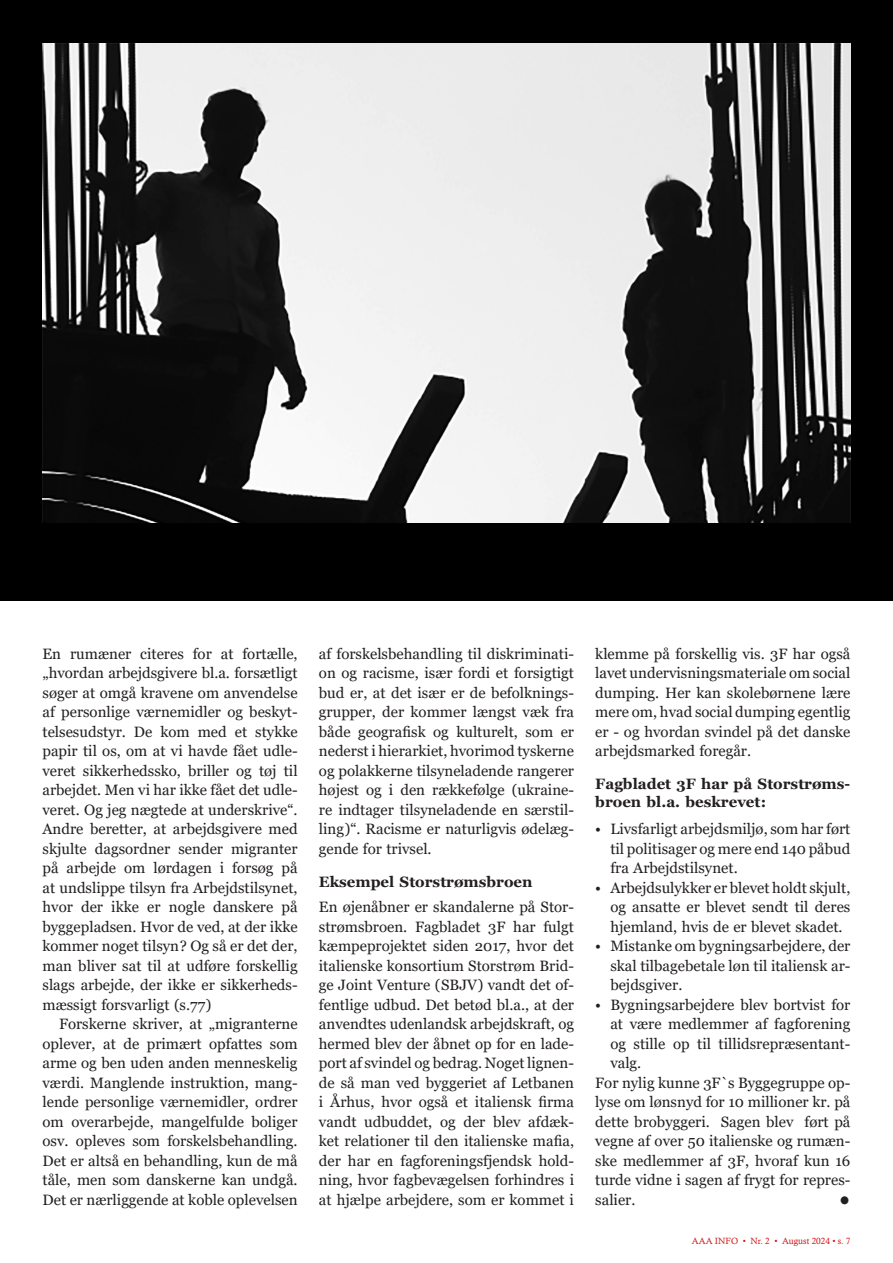
<style>
.page{position:relative;width:893px;height:1263px;background:#fff}
.page>*{position:absolute;margin:0;border:0;box-sizing:border-box;transform-origin:0 0}
.broedtekst{font:30px "Georgia";color:#231f20}
.broedtekst-2{font:15px/19.5px "Georgia";color:#231f20;text-align:justify}
.broedtekst_indryk{font:15px/19.5px "Georgia";color:#231f20;text-align:justify}
.mellemrubrik{font:700 15px/18px "Georgia";color:#231f20}
.t1{font:9px "Calisto";color:#d41316}
</style>
<div class="page">
<div style="left:0;top:0;width:893px;height:600px;background:#000"></div>
<img style="left:43px;top:44px;width:807px;height:478px">
<p class="broedtekst-2" style="left:43px;top:644px;width:257px">En rumæner citeres for at fortælle, „hvordan arbejdsgivere bl.a. forsætligt søger at omgå kravene om anvendelse af personlige værnemidler og beskyt&shy;telsesudstyr. De kom med et stykke papir til os, om at vi havde fået udle&shy;veret sikkerhedssko, briller og tøj til arbejdet. Men vi har ikke fået det udle&shy;veret. Og jeg nægtede at underskrive“.<br>Andre beretter, at arbejdsgivere med skjulte dagsordner sender migranter på arbejde om lørdagen i forsøg på at undslippe tilsyn fra Arbejdstilsynet, hvor der ikke er nogle danskere på byggepladsen. Hvor de ved, at der ikke kommer noget tilsyn? Og så er det der, man bliver sat til at udføre forskellig slags arbejde, der ikke er sikkerheds&shy;mæssigt forsvarligt (s.77)</p>
<p class="broedtekst_indryk" style="left:43px;top:1014px;width:257px;text-indent:17px">Forskerne skriver, at „migranterne oplever, at de primært opfattes som arme og ben uden anden menneskelig værdi. Manglende instruktion, mang&shy;lende personlige værnemidler, ordrer om overarbejde, mangelfulde boliger osv. opleves som forskelsbehandling.<br>Det er altså en behandling, kun de må tåle, men som danskerne kan undgå.<br>Det er nærliggende at koble oplevelsen</p>
<p class="broedtekst_indryk" style="left:319px;top:644px;width:257px">af forskelsbehandling til diskriminati&shy;on og racisme, især fordi et forsigtigt bud er, at det især er de befolknings&shy;grupper, der kommer længst væk fra både geografisk og kulturelt, som er nederst i hierarkiet, hvorimod tyskerne og polakkerne tilsyneladende rangerer højest og i den rækkefølge (ukraine&shy;re indtager tilsyneladende en særstil&shy;ling)“. Racisme er naturligvis ødelæg&shy;gende for trivsel.</p>
<p class="mellemrubrik" style="left:319px;top:872px;width:215px">Eksempel Storstrømsbroen</p>
<p class="broedtekst-2" style="left:319px;top:897px;width:257px">En øjenåbner er skandalerne på Stor&shy;strømsbroen. Fagbladet 3F har fulgt kæmpeprojektet siden 2017, hvor det italienske konsortium Storstrøm Brid&shy;ge Joint Venture (SBJV) vandt det of&shy;fentlige udbud. Det betød bl.a., at der anvendtes udenlandsk arbejdskraft, og hermed blev der åbnet op for en lade&shy;port af svindel og bedrag. Noget lignen&shy;de så man ved byggeriet af Letbanen i Århus, hvor også et italiensk firma vandt udbuddet, og der blev afdæk&shy;ket relationer til den italienske mafia, der har en fagforeningsfjendsk hold&shy;ning, hvor fagbevægelsen forhindres i at hjælpe arbejdere, som er kommet i</p>
<p class="broedtekst-2" style="left:595px;top:644px;width:257px">klemme på forskellig vis. 3F har også lavet undervisningsmateriale om social dumping. Her kan skolebørnene lære mere om, hvad social dumping egentlig er - og hvordan svindel på det danske arbejdsmarked foregår.</p>
<p class="mellemrubrik" style="left:595px;top:775px;width:256px">Fagbladet 3F har på Storstrøms&shy;broen bl.a. beskrevet:</p>
<p class="broedtekst-2" style="left:610px;top:819px;width:242px;text-indent:-15px">• Livsfarligt arbejdsmiljø, som har ført til politisager og mere end 140 påbud fra Arbejdstilsynet.</p>
<p class="broedtekst-2" style="left:610px;top:878px;width:242px;text-indent:-15px">• Arbejdsulykker er blevet holdt skjult, og ansatte er blevet sendt til deres hjemland, hvis de er blevet skadet.</p>
<p class="broedtekst-2" style="left:610px;top:936px;width:242px;text-indent:-15px">• Mistanke om bygningsarbejdere, der skal tilbagebetale løn til italiensk ar&shy;bejdsgiver.</p>
<p class="broedtekst-2" style="left:610px;top:995px;width:242px;text-indent:-15px">• Bygningsarbejdere blev bortvist for at være medlemmer af fagforening og stille op til tillidsrepræsentant&shy;valg.</p>
<p class="broedtekst-2" style="left:595px;top:1073px;width:257px">For nylig kunne 3F`s Byggegruppe op&shy;lyse om lønsnyd for 10 millioner kr. på dette brobyggeri. Sagen blev ført på vegne af over 50 italienske og rumæn&shy;ske medlemmer af 3F, hvoraf kun 16 turde vidne i sagen af frygt for repres-</p>
<p class="broedtekst-2" style="left:595px;top:1190px;width:42px">salier.</p>
<p class="broedtekst" style="left:839px;top:1181px;width:13px">•</p>
<p class="t1" style="left:692px;top:1235px;width:160px">AAA INFO • Nr. 2 • August 2024 • s. 7</p>
</div>
